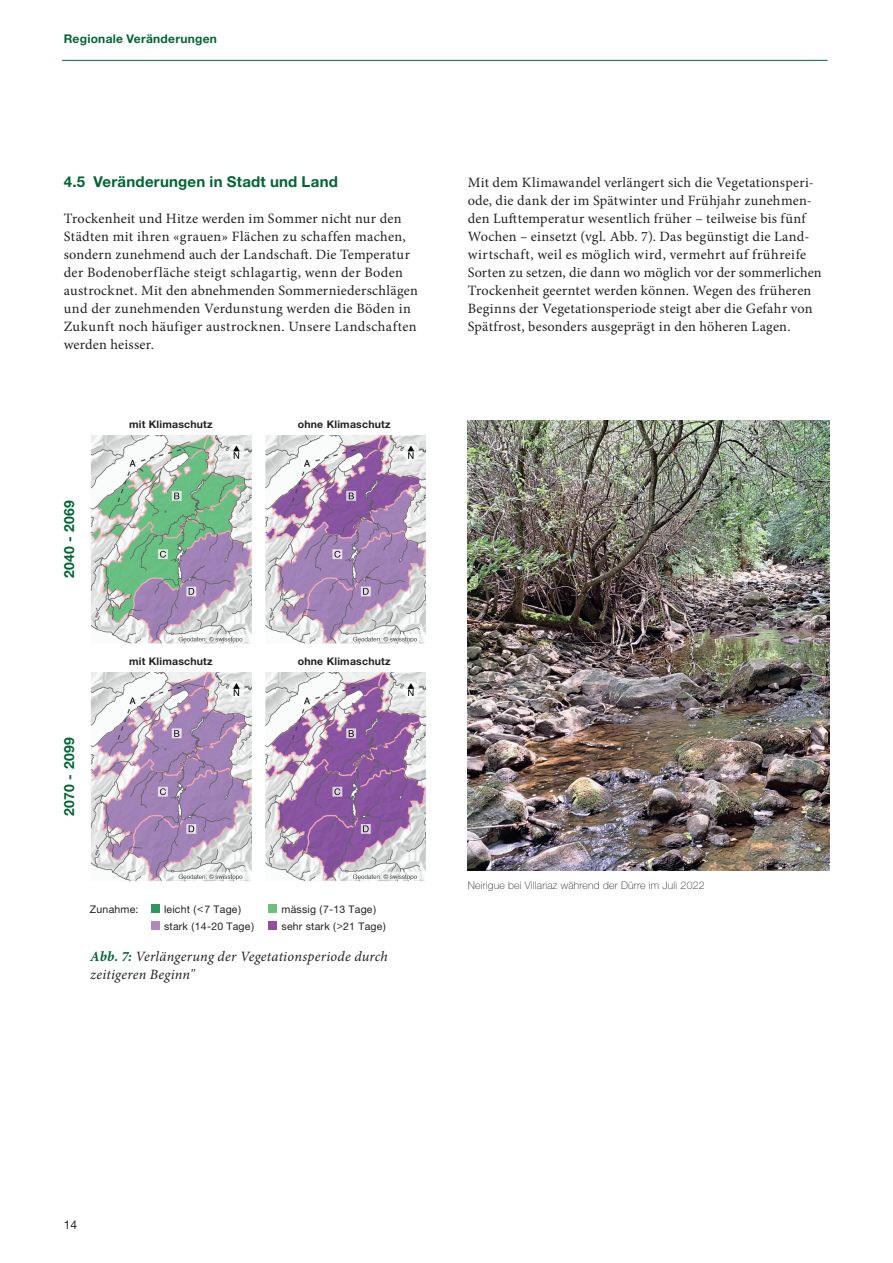
<style>
.page{position:relative;width:893px;height:1263px;background:#fff}
.page>*{position:absolute;margin:0;border:0;box-sizing:border-box;transform-origin:0 0}
.Zwischentitel_grün{font:700 15px "Helvetica Neue LT Pro";letter-spacing:.015em;color:#006535}
.Haupttext{font:14.25px/18px "Minion Pro";letter-spacing:.02em;color:#231f20}
.Haupttext-2{font:italic 14.25px/18px "Minion Pro";letter-spacing:.015em;color:#231f20}
.t1{font:700 13.95px "Helvetica Neue";letter-spacing:.02em;color:#006535}
.kopfzeile_links{font:700 12px "Helvetica Neue LT Pro";letter-spacing:.025em;color:#006535}
.t2{font:12px "Helvetica Neue LT Pro";color:#231f20}
.t3{font:10.5px "Helvetica Neue LT Pro";letter-spacing:.02em;color:#231f20}
.t4{font:700 10.5px "Helvetica Neue LT Pro";letter-spacing:.02em;color:#231f20}
.Bild_Legende{font:100 10.5px "Helvetica Neue LT Pro";letter-spacing:.02em;color:#231f20}
.s1{font-weight:700;color:#006535}
</style>
<div class="page">
<hr style="left:62px;top:60px;width:765px;height:1px;background:#006535">
<img style="left:468px;top:420px;width:361px;height:451px">
<img style="left:90px;top:434px;width:335px;height:448px">
<div style="left:91px;top:656px;width:160px;height:16px;background:#fff"></div>
<div style="left:264px;top:656px;width:160px;height:16px;background:#fff"></div>
<div style="left:151px;top:904px;width:9px;height:9px;background:#2d975e"></div>
<div style="left:268px;top:904px;width:9px;height:9px;background:#6ec17c"></div>
<div style="left:151px;top:921px;width:9px;height:9px;background:#ae88be"></div>
<div style="left:268px;top:921px;width:9px;height:9px;background:#954e9e"></div>
<p class="kopfzeile_links" style="left:64px;top:31px;width:155px">Regionale Veränderungen</p>
<p class="Zwischentitel_grün" style="left:64px;top:172px;width:276px">4.5 Veränderungen in Stadt und Land</p>
<p class="Haupttext" style="left:64px;top:209px;width:356px">Trockenheit und Hitze werden im Sommer nicht nur den Städten mit ihren «grauen» Flächen zu schaffen machen, sondern zunehmend auch der Landschaft. Die Temperatur der Bodenoberfläche steigt schlagartig, wenn der Boden austrocknet. Mit den abnehmenden Sommerniederschlägen und der zunehmenden Verdunstung werden die Böden in Zukunft noch häufiger austrocknen. Unsere Landschaften werden heisser.</p>
<p class="t1" style="left:58px;top:578px;width:80px;rotate:-90deg">2040 - 2069</p>
<p class="t1" style="left:58px;top:816px;width:80px;rotate:-90deg">2070 - 2099</p>
<p class="t4" style="left:129px;top:417px;width:85px">mit Klimaschutz</p>
<p class="t4" style="left:298px;top:417px;width:94px">ohne Klimaschutz</p>
<p class="t4" style="left:129px;top:655px;width:85px">mit Klimaschutz</p>
<p class="t4" style="left:298px;top:655px;width:94px">ohne Klimaschutz</p>
<p class="t3" style="left:90px;top:903px;width:50px">Zunahme:</p>
<p class="t3" style="left:164px;top:903px;width:79px">leicht (&lt;7 Tage)</p>
<p class="t3" style="left:282px;top:903px;width:96px">mässig (7-13 Tage)</p>
<p class="t3" style="left:164px;top:920px;width:92px">stark (14-20 Tage)</p>
<p class="t3" style="left:282px;top:920px;width:106px">sehr stark (&gt;21 Tage)</p>
<p class="Haupttext-2" style="left:90px;top:947px;width:299px"><span class="s1">Abb. 7:</span> Verlängerung der Vegetationsperiode durch zeitigeren Beginn"</p>
<p class="Haupttext" style="left:468px;top:173px;width:355px">Mit dem Klimawandel verlängert sich die Vegetationsperi&shy;ode, die dank der im Spätwinter und Frühjahr zunehmen&shy;den Lufttemperatur wesentlich früher – teilweise bis fünf Wochen – einsetzt (vgl. Abb. 7). Das begünstigt die Land&shy;wirtschaft, weil es möglich wird, vermehrt auf frühreife Sorten zu setzen, die dann wo möglich vor der sommerlichen Trockenheit geerntet werden können. Wegen des früheren Beginns der Vegetationsperiode steigt aber die Gefahr von Spätfrost, besonders ausgeprägt in den höheren Lagen.</p>
<p class="Bild_Legende" style="left:468px;top:879px;width:238px">Neirigue bei Villariaz während der Dürre im Juli 2022</p>
<p class="t2" style="left:64px;top:1217px;width:15px">14</p>
</div>
